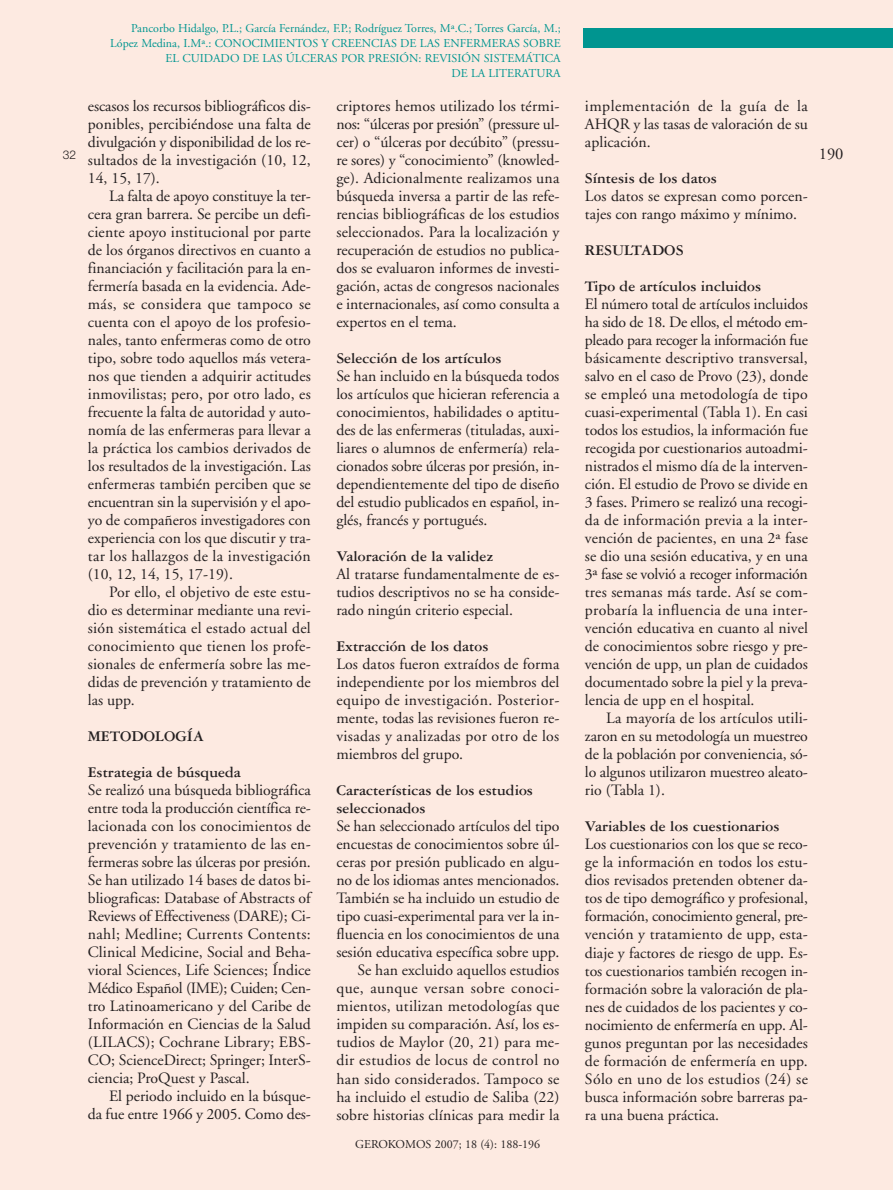
<style>
.page{position:relative;width:893px;height:1190px;background:#fdeae1}
.page>*{position:absolute;margin:0;border:0;box-sizing:border-box;transform-origin:0 0}
.t1{font:16.5px "Adobe Garamond";color:#231f20}
.t2{font:15.75px/18px "Adobe Garamond";color:#231f20;text-align:justify}
.t3{font:700 15.75px/18px "Garamond Three";color:#231f20}
.t4{font:12px/15px "Adobe Garamond";color:#009590;text-align:right}
.t5{font:12px "Adobe Garamond";color:#231f20}
.t6{font:300 12px "Helvetica Neue";color:#231f20}
</style>
<div class="page">
<p class="t6" style="left:63px;top:150px;width:15px">32</p>
<p class="t4" style="left:110px;top:22px;width:452px">Pancorbo Hidalgo, P.L.; García Fernández, F.P.; Rodríguez Torres, Mª.C.; Torres García, M.; López Medina, I.Mª.: CONOCIMIENTOS Y CREENCIAS DE LAS ENFERMERAS SOBRE EL CUIDADO DE LAS ÚLCERAS POR PRESIÓN: REVISIÓN SISTEMÁTICA<br>DE LA LITERATURA</p>
<p class="t2" style="left:88px;top:98px;width:224px">escasos los recursos bibliográficos dis&shy;ponibles, percibiéndose una falta de divulgación y disponibilidad de los re&shy;sultados de la investigación (10, 12, 14, 15, 17).</p>
<p class="t2" style="left:88px;top:188px;width:224px;text-indent:21px">La falta de apoyo constituye la ter&shy;cera gran barrera. Se percibe un defi&shy;ciente apoyo institucional por parte de los órganos directivos en cuanto a financiación y facilitación para la en&shy;fermería basada en la evidencia. Ade&shy;más, se considera que tampoco se cuenta con el apoyo de los profesio&shy;nales, tanto enfermeras como de otro tipo, sobre todo aquellos más vetera&shy;nos que tienden a adquirir actitudes inmovilistas; pero, por otro lado, es frecuente la falta de autoridad y auto&shy;nomía de las enfermeras para llevar a la práctica los cambios derivados de los resultados de la investigación. Las enfermeras también perciben que se encuentran sin la supervisión y el apo&shy;yo de compañeros investigadores con experiencia con los que discutir y tra&shy;tar los hallazgos de la investigación (10, 12, 14, 15, 17-19).</p>
<p class="t2" style="left:88px;top:584px;width:224px;text-indent:21px">Por ello, el objetivo de este estu&shy;dio es determinar mediante una revi&shy;sión sistemática el estado actual del conocimiento que tienen los profe&shy;sionales de enfermería sobre las me&shy;didas de prevención y tratamiento de las upp.</p>
<p class="t3" style="left:88px;top:729px;width:118px">METODOLOGÍA</p>
<p class="t3" style="left:88px;top:765px;width:155px">Estrategia de búsqueda</p>
<p class="t2" style="left:88px;top:782px;width:224px">Se realizó una búsqueda bibliográfica entre toda la producción científica re&shy;lacionada con los conocimientos de prevención y tratamiento de las en&shy;fermeras sobre las úlceras por presión.<br>Se han utilizado 14 bases de datos bi&shy;bliograficas: Database of Abstracts of Reviews of Effectiveness (DARE); Ci&shy;nahl; Medline; Currents Contents:<br>Clinical Medicine, Social and Beha&shy;vioral Sciences, Life Sciences; Índice Médico Español (IME); Cuiden; Cen&shy;tro Latinoamericano y del Caribe de Información en Ciencias de la Salud (LILACS); Cochrane Library; EBS-CO; ScienceDirect; Springer; InterS&shy;ciencia; ProQuest y Pascal.</p>
<p class="t2" style="left:88px;top:1088px;width:224px;text-align:right">El periodo incluido en la búsque-<br>da fue entre 1966 y 2005. Como des-</p>
<p class="t2" style="left:336px;top:98px;width:224px">criptores hemos utilizado los térmi&shy;nos: “úlceras por presión” (pressure ul&shy;cer) o “úlceras por decúbito” (pressu&shy;re sores) y “conocimiento” (knowled&shy;ge). Adicionalmente realizamos una búsqueda inversa a partir de las refe&shy;rencias bibliográficas de los estudios seleccionados. Para la localización y recuperación de estudios no publica&shy;dos se evaluaron informes de investi&shy;gación, actas de congresos nacionales e internacionales, así como consulta a expertos en el tema.</p>
<p class="t3" style="left:336px;top:351px;width:167px">Selección de los artículos</p>
<p class="t2" style="left:336px;top:368px;width:224px">Se han incluido en la búsqueda todos los artículos que hicieran referencia a conocimientos, habilidades o aptitu&shy;des de las enfermeras (tituladas, auxi&shy;liares o alumnos de enfermería) rela&shy;cionados sobre úlceras por presión, in&shy;dependientemente del tipo de diseño del estudio publicados en español, in&shy;glés, francés y portugués.</p>
<p class="t3" style="left:336px;top:549px;width:159px">Valoración de la validez</p>
<p class="t2" style="left:336px;top:566px;width:224px">Al tratarse fundamentalmente de es&shy;tudios descriptivos no se ha conside&shy;rado ningún criterio especial.</p>
<p class="t3" style="left:336px;top:639px;width:154px">Extracción de los datos</p>
<p class="t2" style="left:336px;top:656px;width:224px">Los datos fueron extraídos de forma independiente por los miembros del equipo de investigación. Posterior&shy;mente, todas las revisiones fueron re&shy;visadas y analizadas por otro de los miembros del grupo.</p>
<p class="t3" style="left:336px;top:783px;width:198px">Características de los estudios seleccionados</p>
<p class="t2" style="left:336px;top:818px;width:224px;text-align:right">Se han seleccionado artículos del tipo encuestas de conocimientos sobre úl&shy;ceras por presión publicado en algu&shy;no de los idiomas antes mencionados.<br>También se ha incluido un estudio de tipo cuasi-experimental para ver la in&shy;fluencia en los conocimientos de una sesión educativa específica sobre upp.<br>Se han excluido aquellos estudios que, aunque versan sobre conoci&shy;mientos, utilizan metodologías que impiden su comparación. Así, los es&shy;tudios de Maylor (20, 21) para me&shy;dir estudios de locus de control no han sido considerados. Tampoco se ha incluido el estudio de Saliba (22) sobre historias clínicas para medir la</p>
<p class="t5" style="left:355px;top:1139px;width:187px">GEROKOMOS 2007; 18 (4): 188-196</p>
<p class="t2" style="left:585px;top:98px;width:224px">implementación de la guía de la AHQR y las tasas de valoración de su aplicación.</p>
<p class="t3" style="left:585px;top:171px;width:133px">Síntesis de los datos</p>
<p class="t2" style="left:585px;top:188px;width:224px">Los datos se expresan como porcen&shy;tajes con rango máximo y mínimo.</p>
<p class="t3" style="left:585px;top:243px;width:100px">RESULTADOS</p>
<p class="t3" style="left:585px;top:279px;width:178px">Tipo de artículos incluidos</p>
<p class="t2" style="left:585px;top:296px;width:224px">El número total de artículos incluidos ha sido de 18. De ellos, el método em&shy;pleado para recoger la información fue básicamente descriptivo transversal, salvo en el caso de Provo (23), donde se empleó una metodología de tipo cuasi-experimental (Tabla 1). En casi todos los estudios, la información fue recogida por cuestionarios autoadmi&shy;nistrados el mismo día de la interven&shy;ción. El estudio de Provo se divide en 3 fases. Primero se realizó una recogi&shy;da de información previa a la inter&shy;vención de pacientes, en una 2ª fase se dio una sesión educativa, y en una 3ª fase se volvió a recoger información tres semanas más tarde. Así se com&shy;probaría la influencia de una inter&shy;vención educativa en cuanto al nivel de conocimientos sobre riesgo y pre&shy;vención de upp, un plan de cuidados documentado sobre la piel y la preva&shy;lencia de upp en el hospital.</p>
<p class="t2" style="left:585px;top:710px;width:224px;text-indent:21px">La mayoría de los artículos utili&shy;zaron en su metodología un muestreo de la población por conveniencia, só&shy;lo algunos utilizaron muestreo aleato&shy;rio (Tabla 1).</p>
<p class="t3" style="left:585px;top:819px;width:196px">Variables de los cuestionarios</p>
<p class="t2" style="left:585px;top:836px;width:224px">Los cuestionarios con los que se reco&shy;ge la información en todos los estu&shy;dios revisados pretenden obtener da&shy;tos de tipo demográfico y profesional, formación, conocimiento general, pre&shy;vención y tratamiento de upp, esta&shy;diaje y factores de riesgo de upp. Es&shy;tos cuestionarios también recogen in&shy;formación sobre la valoración de pla&shy;nes de cuidados de los pacientes y co&shy;nocimiento de enfermería en upp. Al&shy;gunos preguntan por las necesidades de formación de enfermería en upp.<br>Sólo en uno de los estudios (24) se busca información sobre barreras pa&shy;ra una buena práctica.</p>
<p class="t1" style="left:819px;top:147px;width:26px">190</p>
</div>
